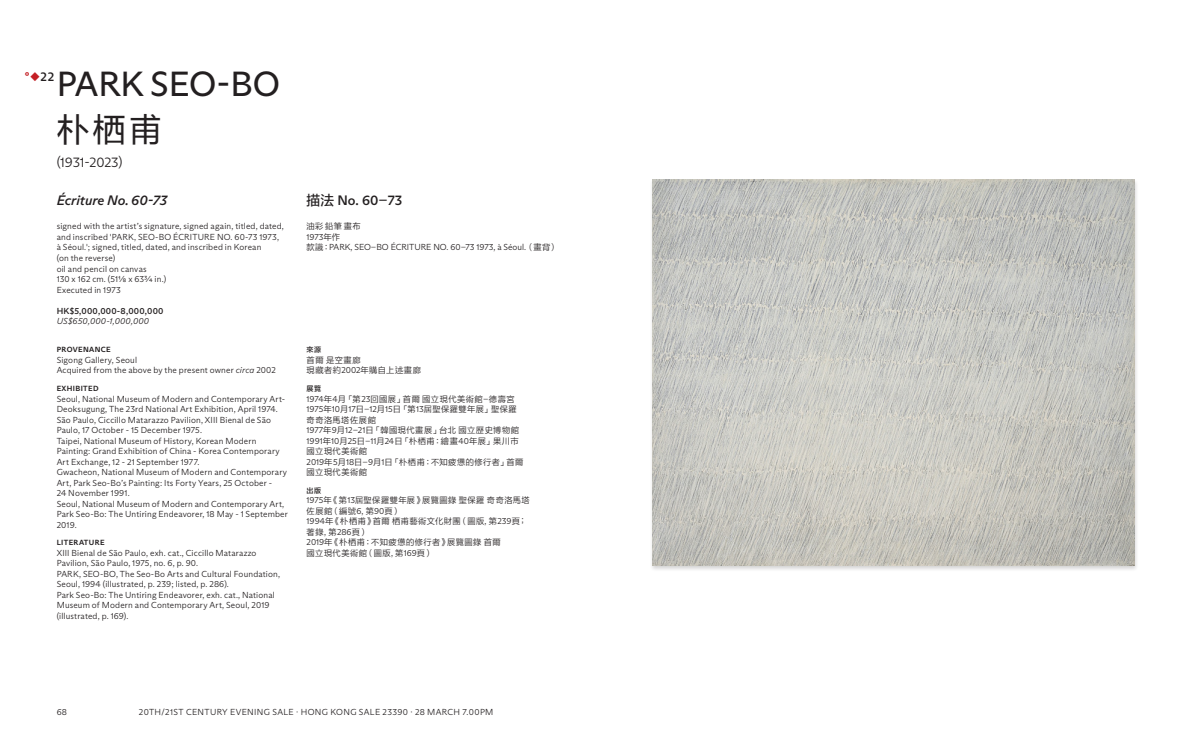
<style>
.page{position:relative;width:1191px;height:745px;background:#fff}
.page>*{position:absolute;margin:0;border:0;box-sizing:border-box;transform-origin:0 0}
.t1{font:35px "ABC Arizona Sans";color:#231f20}
.t2{font:32.88px "FZLTHB B51 0";color:#231f20}
.t3{font:italic 500 13.75px "ABC Arizona Sans";color:#231f20}
.t4{font:300 13.75px "ABC Arizona Sans";letter-spacing:-.005em;color:#231f20}
.t5{font:500 13.75px "ABC Arizona Sans";color:#231f20}
.t6{font:500 12.5px "ABC Arizona Sans";color:#231f20}
.t7{font:300 8.75px/10.5px "ABC Arizona Sans";letter-spacing:.02em;color:#231f20}
.t8{font:300 8.75px "ABC Arizona Sans";letter-spacing:.04em;color:#231f20}
.t9{font:300 8.75px/10.5px "ABC Arizona Sans";color:#231f20}
.t10{font:500 8.75px/10.5px "ABC Arizona Sans";letter-spacing:.025em;color:#231f20}
.t11{font:8.25px/10.5px "FZLTXIHB B51 0";letter-spacing:.06em;color:#231f20}
.t12{font:700 7.5px "ABC Arizona Sans";letter-spacing:.05em;color:#231f20}
.t13{font:7px "FZLTZHB B51 0";color:#231f20}
.s1{color:#c41f25}
.s2{font-weight:300;font-style:italic}
.s3{font-style:italic}
.s4{font-family:"FZLTZHUNHB B51 0";font-weight:400}
.s5{font-family:"FZLTXIHB B51 0";font-weight:400;font-size:8.25px}
.s6{font-family:"ABC Arizona Sans";font-weight:300;font-size:8.75px}
</style>
<div class="page">
<div style="left:649px;top:178px;width:489px;height:393px;background:#231f20;opacity:.2"></div>
<img style="left:652px;top:180px;width:482px;height:385px">
<p class="t6" style="left:25px;top:71px;width:31px"><span class="s1">°◆</span>22</p>
<p class="t1" style="left:57px;top:69px;width:225px">PARK SEO-BO</p>
<p class="t2" style="left:57px;top:114px;width:107px">朴栖甫</p>
<p class="t4" style="left:57px;top:156px;width:67px">(1931-2023)</p>
<p class="t3" style="left:57px;top:195px;width:112px">Écriture No. 60-73</p>
<p class="t7" style="left:57px;top:221px;width:229px">signed with the artist’s signature, signed again, titled, dated, and inscribed 'PARK, SEO-BO ÉCRITURE NO. 60-73 1973, à Séoul.'; signed, titled, dated, and inscribed in Korean<br>(on the reverse)<br>oil and pencil on canvas<br>130 x 162 cm. (51 1/8 x 63 3/4 in.)<br>Executed in 1973</p>
<p class="t10" style="left:57px;top:305px;width:108px">HK$5,000,000-8,000,000<br><span class="s2">US$650,000-1,000,000</span></p>
<p class="t12" style="left:57px;top:345px;width:56px">PROVENANCE</p>
<p class="t7" style="left:57px;top:355px;width:221px">Sigong Gallery, Seoul<br>Acquired from the above by the present owner <span class="s3">circa</span> 2002</p>
<p class="t12" style="left:57px;top:384px;width:43px">EXHIBITED</p>
<p class="t7" style="left:57px;top:393px;width:233px">Seoul, National Museum of Modern and Contemporary Art-Deoksugung, The 23rd National Art Exhibition, April 1974.<br>São Paulo, Ciccillo Matarazzo Pavilion, XIII Bienal de São Paulo, 17 October - 15 December 1975.<br>Taipei, National Museum of History, Korean Modern Painting: Grand Exhibition of China - Korea Contemporary Art Exchange, 12 - 21 September 1977.<br>Gwacheon, National Museum of Modern and Contemporary Art, Park Seo-Bo’s Painting: Its Forty Years, 25 October -<br>24 November 1991.<br>Seoul, National Museum of Modern and Contemporary Art, Park Seo-Bo: The Untiring Endeavorer, 18 May - 1 September 2019.</p>
<p class="t12" style="left:57px;top:538px;width:49px">LITERATURE</p>
<p class="t7" style="left:57px;top:547px;width:225px">XIII Bienal de São Paulo, exh. cat., Ciccillo Matarazzo Pavilion, São Paulo, 1975, no. 6, p. 90.<br>PARK, SEO-BO, The Seo-Bo Arts and Cultural Foundation, Seoul, 1994 (illustrated, p. 239; listed, p. 286).<br>Park Seo-Bo: The Untiring Endeavorer, exh. cat., National Museum of Modern and Contemporary Art, Seoul, 2019 (illustrated, p. 169).</p>
<p class="t5" style="left:306px;top:194px;width:97px"><span class="s4">描法</span> No. 60<span class="s4">-</span>73</p>
<p class="t11" style="left:306px;top:221px;width:55px">油彩 鉛筆 畫布</p>
<p class="t9" style="left:306px;top:232px;width:252px">1973<span class="s5">年作<br>款識：</span>PARK, SEO<span class="s5">-</span>BO ÉCRITURE NO. 60<span class="s5">-</span>73 1973, à Séoul.<span class="s5">（畫背）</span></p>
<p class="t13" style="left:306px;top:346px;width:16px">來源</p>
<p class="t11" style="left:306px;top:355px;width:116px">首爾 是空畫廊<br>現藏者約<span class="s6">2002</span>年購自上述畫廊</p>
<p class="t13" style="left:306px;top:385px;width:16px">展覽</p>
<p class="t11" style="left:306px;top:393px;width:218px"><span class="s6">1974</span>年<span class="s6">4</span>月「第<span class="s6">23</span>回國展」首爾 國立現代美術館-德壽宮<br><span class="s6">1975</span>年<span class="s6">10</span>月<span class="s6">17</span>日-<span class="s6">12</span>月<span class="s6">15</span>日「第<span class="s6">13</span>屆聖保羅雙年展」聖保羅奇奇洛馬塔佐展館<br><span class="s6">1977</span>年<span class="s6">9</span>月<span class="s6">12</span>-<span class="s6">21</span>日「韓國現代畫展」台北 國立歷史博物館<br><span class="s6">1991</span>年<span class="s6">10</span>月<span class="s6">25</span>日-<span class="s6">11</span>月<span class="s6">24</span>日「朴栖甫：繪畫<span class="s6">40</span>年展」果川市國立現代美術館<br><span class="s6">2019</span>年<span class="s6">5</span>月<span class="s6">18</span>日-<span class="s6">9</span>月<span class="s6">1</span>日「朴栖甫：不知疲憊的修行者」首爾國立現代美術館</p>
<p class="t13" style="left:306px;top:486px;width:16px">出版</p>
<p class="t11" style="left:306px;top:495px;width:225px"><span class="s6">1975</span>年《第<span class="s6">13</span>屆聖保羅雙年展》展覽圖錄 聖保羅 奇奇洛馬塔佐展館（編號<span class="s6">6,</span> 第<span class="s6">90</span>頁）<br><span class="s6">1994</span>年《朴栖甫》首爾 栖甫藝術文化財團（圖版<span class="s6">,</span> 第<span class="s6">239</span>頁；著錄<span class="s6">,</span> 第<span class="s6">286</span>頁）<br><span class="s6">2019</span>年《朴栖甫：不知疲憊的修行者》展覽圖錄 首爾<br>國立現代美術館（圖版<span class="s6">,</span> 第<span class="s6">169</span>頁）</p>
<p class="t7" style="left:57px;top:707px;width:12px">68</p>
<p class="t8" style="left:139px;top:708px;width:356px">20TH/21ST CENTURY EVENING SALE · HONG KONG SALE 23390 · 28 MARCH 7.00PM</p>
</div>
